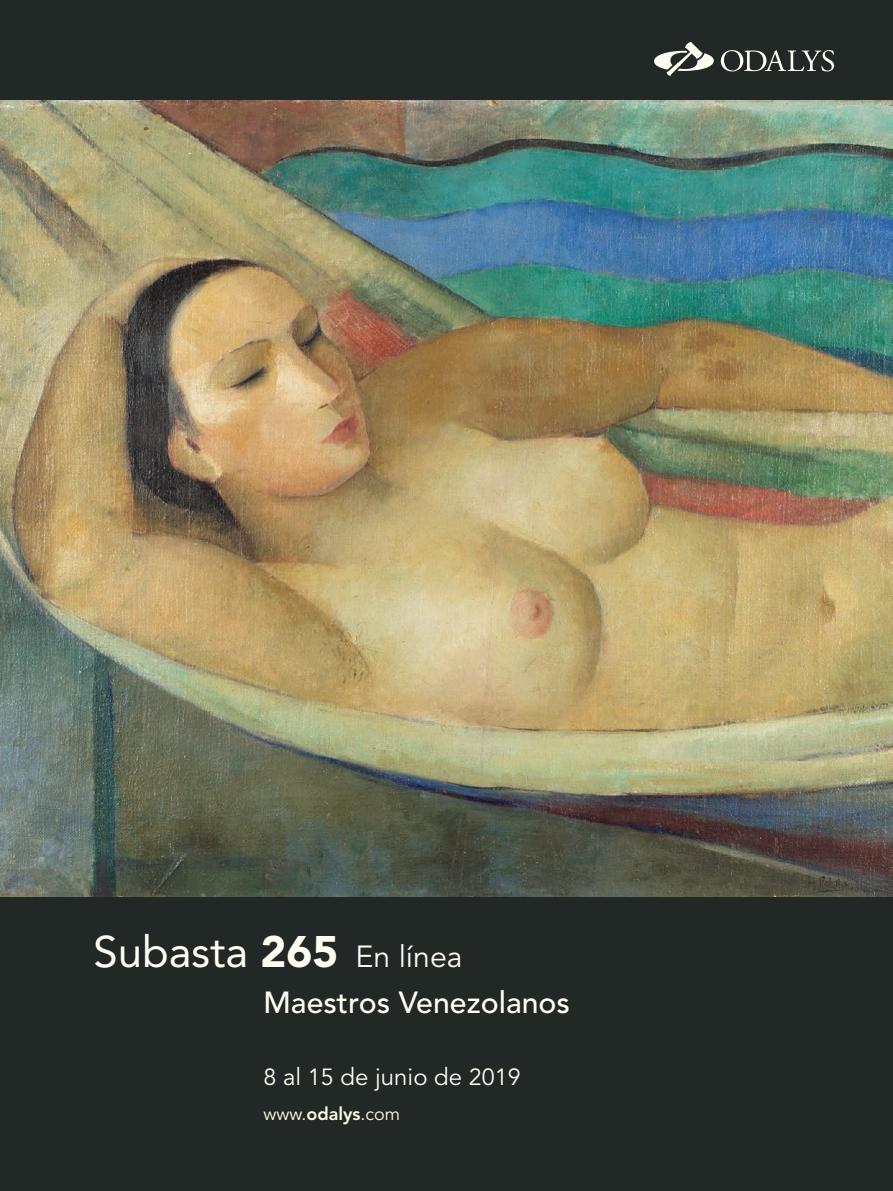
<style>
.page{position:relative;width:893px;height:1191px;background:#212825}
.page>*{position:absolute;margin:0;border:0;box-sizing:border-box;transform-origin:0 0}
.t1{font:43.8px "Avenir LT Std";color:#fffef2}
.t2{font:500 30.3px "Avenir LT Std";color:#fffef2}
.t3{font:24px "Avenir LT Std";color:#fffef2}
.t4{font:18px "Avenir LT Std";color:#fffde5}
.s1{font-weight:900}
.s2{font-size:30.3px}
.s3{font-size:23.25px}
.s4{font-weight:800}
</style>
<div class="page">
<svg style="left:654px;top:42px;width:60px;height:34px"></svg>
<svg style="left:721px;top:50px;width:113px;height:21px"></svg>
<img style="left:0;top:100px;width:893px;height:796px">
<h1 class="t1" style="left:93px;top:926px;width:371px">Subasta <span class="s1">265</span> <span class="s2">En línea</span></h1>
<p class="t2" style="left:263px;top:984px;width:308px">Maestros Venezolanos</p>
<p class="t3" style="left:263px;top:1063px;width:259px"><span class="s3">8</span> al <span class="s3">15</span> de junio de <span class="s3">2019</span></p>
<p class="t4" style="left:263px;top:1103px;width:138px">www.<span class="s4">odalys</span>.com</p>
</div>
